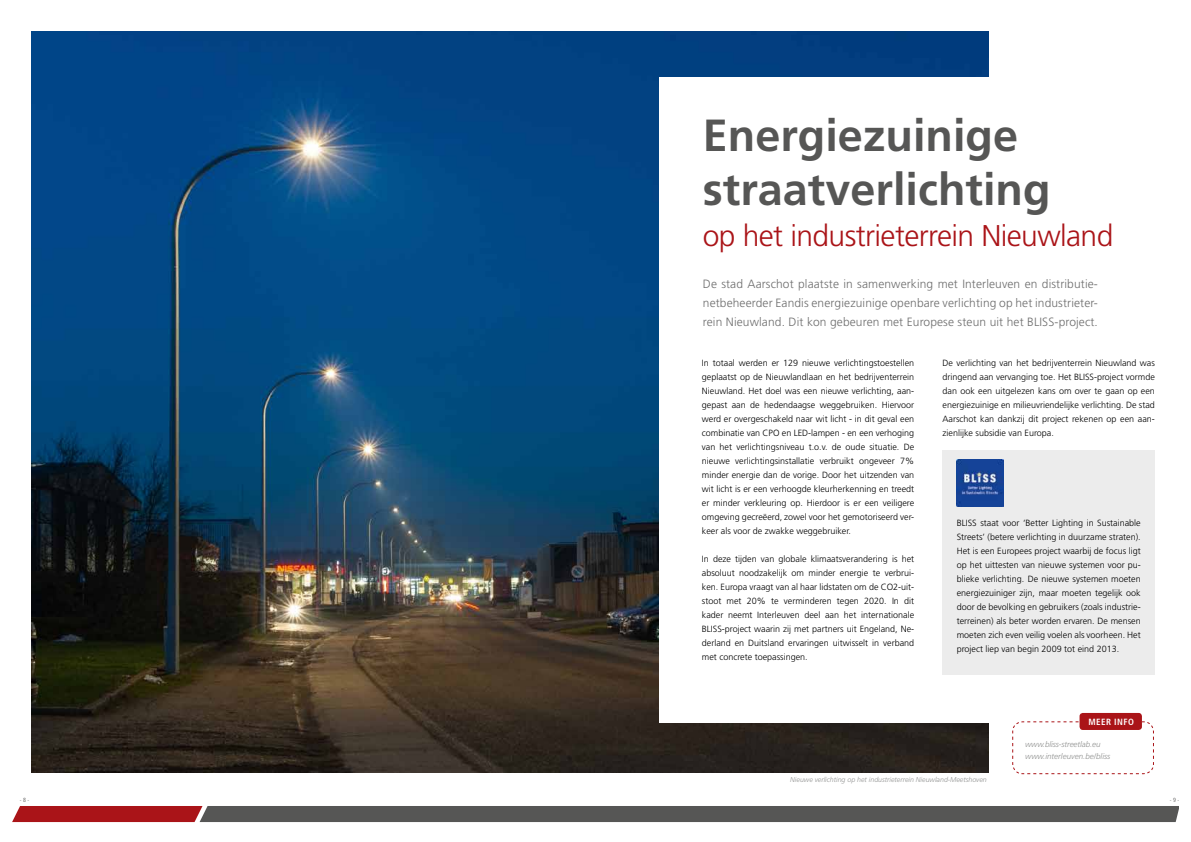
<style>
.page{position:relative;width:1191px;height:842px;background:#fff}
.page>*{position:absolute;margin:0;border:0;box-sizing:border-box;transform-origin:0 0}
.t1{font:700 45px/54px "Frutiger";color:#565655}
.t2{font:300 30px "Frutiger";letter-spacing:-.02em;color:#aa1418}
.t3{font:300 12px/19px "Frutiger";letter-spacing:.01em;color:#6e6e6e;text-align:justify}
.t4{font:300 9px/14px "Frutiger";color:#000;text-align:justify}
.t5{font:700 condensed 9px "Frutiger";letter-spacing:.05em;color:#fff}
.t6{font:italic 300 8px/12px "Frutiger";color:#919291}
.t7{font:italic 300 7px "Frutiger";color:#919291}
</style>
<div class="page">
<svg style="left:12px;top:806px;width:1167px;height:16px;background:#644d4c"></svg>
<img style="left:31px;top:31px;width:957px;height:741px">
<div style="left:659px;top:77px;width:479px;height:646px;background:#fff"></div>
<svg style="left:1012px;top:721px;width:142px;height:53px"></svg>
<div style="left:1079px;top:713px;width:63px;height:17px;background:#aa1418;border-radius:3px"></div>
<div style="left:942px;top:451px;width:213px;height:224px;background:#ececec"></div>
<img style="left:956px;top:460px;width:47px;height:47px">
<h1 class="t1" style="left:703px;top:109px;width:349px">Energiezuinige straatverlichting</h1>
<h2 class="t2" style="left:703px;top:219px;width:412px">op het industrieterrein Nieuwland</h2>
<h3 class="t3" style="left:703px;top:274px;width:396px">De stad Aarschot plaatste in samenwerking met Interleuven en distributie&shy;netbeheerder Eandis energiezuinige openbare verlichting op het industrieter&shy;rein Nieuwland. Dit kon gebeuren met Europese steun uit het BLISS-project.</h3>
<p class="t4" style="left:702px;top:356px;width:214px">In totaal werden er 129 nieuwe verlichtingstoestellen geplaatst op de Nieuwlandlaan en het bedrijventerrein Nieuwland. Het doel was een nieuwe verlichting, aan&shy;gepast aan de hedendaagse weggebruiken. Hiervoor werd er overgeschakeld naar wit licht - in dit geval een combinatie van CPO en LED-lampen - en een verhoging van het verlichtingsniveau t.o.v. de oude situatie. De nieuwe verlichtingsinstallatie verbruikt ongeveer 7% minder energie dan de vorige. Door het uitzenden van wit licht is er een verhoogde kleurherkenning en treedt er minder verkleuring op. Hierdoor is er een veiligere omgeving gecreëerd, zowel voor het gemotoriseerd ver&shy;keer als voor de zwakke weggebruiker.</p>
<p class="t4" style="left:702px;top:552px;width:214px">In deze tijden van globale klimaatsverandering is het absoluut noodzakelijk om minder energie te verbrui&shy;ken. Europa vraagt van al haar lidstaten om de CO2-uit&shy;stoot met 20% te verminderen tegen 2020. In dit kader neemt Interleuven deel aan het internationale BLISS-project waarin zij met partners uit Engeland, Ne&shy;derland en Duitsland ervaringen uitwisselt in verband met concrete toepassingen.</p>
<p class="t4" style="left:942px;top:356px;width:214px">De verlichting van het bedrijventerrein Nieuwland was dringend aan vervanging toe. Het BLISS-project vormde dan ook een uitgelezen kans om over te gaan op een energiezuinige en milieuvriendelijke verlichting. De stad Aarschot kan dankzij dit project rekenen op een aan&shy;zienlijke subsidie van Europa.</p>
<p class="t4" style="left:956px;top:516px;width:185px">BLISS staat voor ‘Better Lighting in Sustainable Streets’ (betere verlichting in duurzame straten).<br>Het is een Europees project waarbij de focus ligt op het uittesten van nieuwe systemen voor pu&shy;blieke verlichting. De nieuwe systemen moeten energiezuiniger zijn, maar moeten tegelijk ook door de bevolking en gebruikers (zoals industrie&shy;terreinen) als beter worden ervaren. De mensen moeten zich even veilig voelen als voorheen. Het project liep van begin 2009 tot eind 2013.</p>
<p class="t5" style="left:1088px;top:717px;width:47px">MEER INFO</p>
<p class="t6" style="left:1025px;top:738px;width:87px">www.bliss-streetlab.eu www.interleuven.be/bliss</p>
<p class="t7" style="left:790px;top:775px;width:198px">Nieuwe verlichting op het industrieterrein Nieuwland-Meetshoven</p>
</div>
